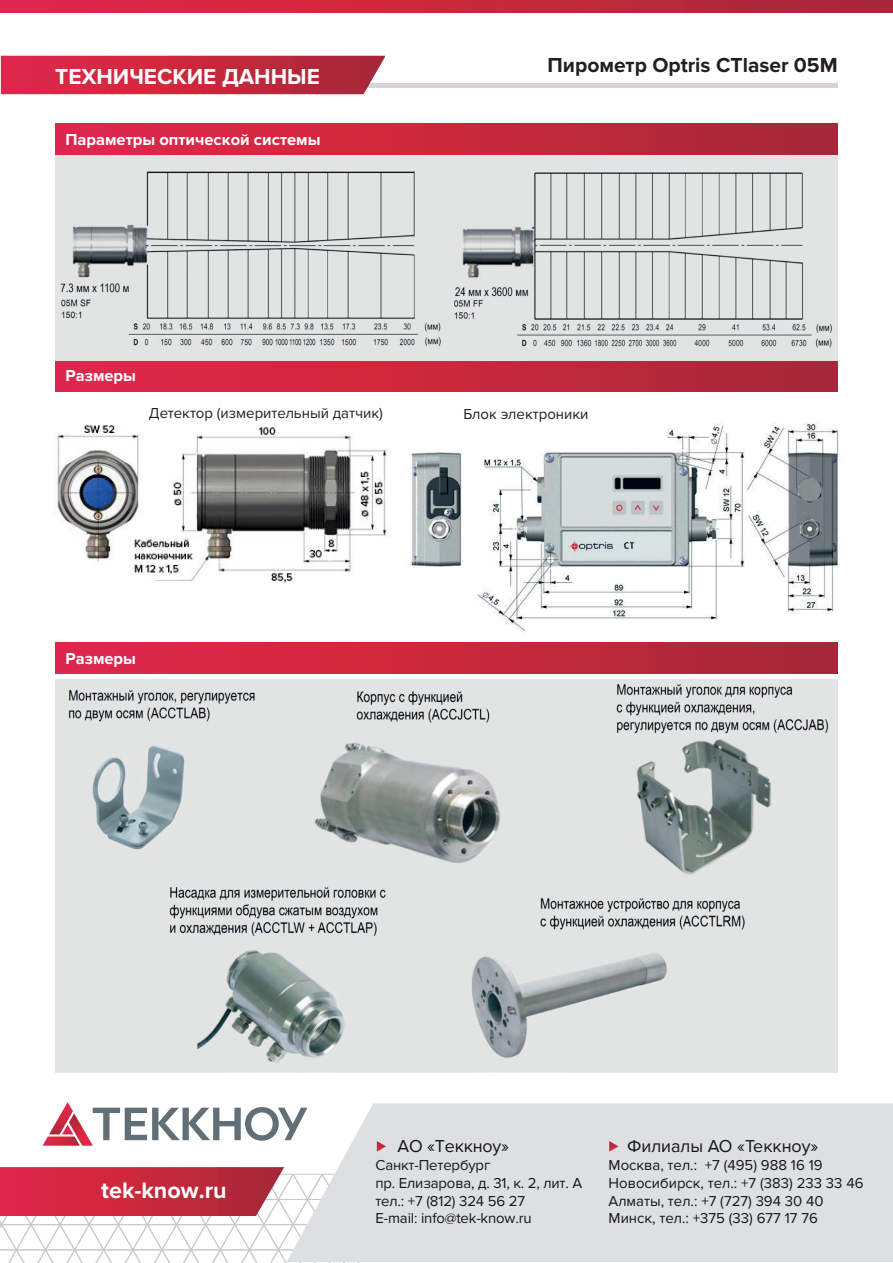
<style>
.page{position:relative;width:893px;height:1263px;background:#fff}
.page>*{position:absolute;margin:0;border:0;box-sizing:border-box;transform-origin:0 0}
.t1{font:700 23.25px "Proxima Nova";color:#fff}
.t2{font:700 22.5px "Proxima Nova";color:#fff}
.t3{font:700 21px "Proxima Nova";color:#231f20}
.t4{font:17.85px "Proxima Nova";color:#18151a}
.t5{font:700 16.5px "Proxima Nova";color:#fff}
.t6{font:15px "Proxima Nova";color:#231f20}
.t7{font:14.85px/17.9px "Proxima Nova";color:#18151a}
</style>
<div class="page">
<hr style="left:27px;top:84px;width:811px;height:4px;background:#dad2d8">
<svg style="left:43px;top:1102px;width:243px;height:44px"></svg>
<div style="left:286px;top:1103px;width:607px;height:159px;background:#dde0e0"></div>
<svg style="left:0;top:1167px;width:360px;height:96px"></svg>
<svg style="left:377px;top:1141px;width:9px;height:11px"></svg>
<svg style="left:609px;top:1141px;width:9px;height:11px"></svg>
<svg style="left:0;top:0;width:893px;height:13px;background:#c6273e"></svg>
<svg style="left:1px;top:56px;width:384px;height:38px;background:#c82c43"></svg>
<img style="left:410px;top:422px;width:429px;height:211px">
<div style="left:55px;top:124px;width:783px;height:31px;background:linear-gradient(to right,#e52748,#a82835)"></div>
<div style="left:55px;top:360px;width:783px;height:32px;background:linear-gradient(to right,#e52748,#a82835)"></div>
<div style="left:55px;top:642px;width:783px;height:32px;background:linear-gradient(to right,#e52748,#a82835)"></div>
<img style="left:56px;top:425px;width:331px;height:158px">
<img style="left:55px;top:155px;width:783px;height:205px">
<img style="left:55px;top:679px;width:783px;height:393px">
<h2 class="t2" style="left:55px;top:63px;width:266px">ТЕХНИЧЕСКИЕ ДАННЫЕ</h2>
<p class="t5" style="left:65px;top:130px;width:257px">Параметры оптической системы</p>
<p class="t5" style="left:65px;top:366px;width:72px">Размеры</p>
<h3 class="t3" style="left:548px;top:53px;width:292px">Пирометр Optris CTlaser 05M</h3>
<p class="t6" style="left:149px;top:402px;width:235px">Детектор (измерительный датчик)</p>
<p class="t6" style="left:463px;top:403px;width:126px">Блок электроники</p>
<p class="t5" style="left:65px;top:648px;width:72px">Размеры</p>
<h1 class="t1" style="left:101px;top:1177px;width:127px">tek-know.ru</h1>
<p class="t4" style="left:398px;top:1136px;width:113px">АО «Теккноу»</p>
<p class="t7" style="left:375px;top:1156px;width:208px">Санкт-Петербург<br>пр. Елизарова, д. 31, к. 2, лит. А тел.: +7 (812) 324 56 27<br>E-mail: info@tek-know.ru</p>
<p class="t4" style="left:627px;top:1136px;width:193px">Филиалы АО «Теккноу»</p>
<p class="t7" style="left:609px;top:1156px;width:256px">Москва, тел.: +7 (495) 988 16 19<br>Новосибирск, тел.: +7 (383) 233 33 46<br>Алматы, тел.: +7 (727) 394 30 40<br>Минск, тел.: +375 (33) 677 17 76</p>
</div>
